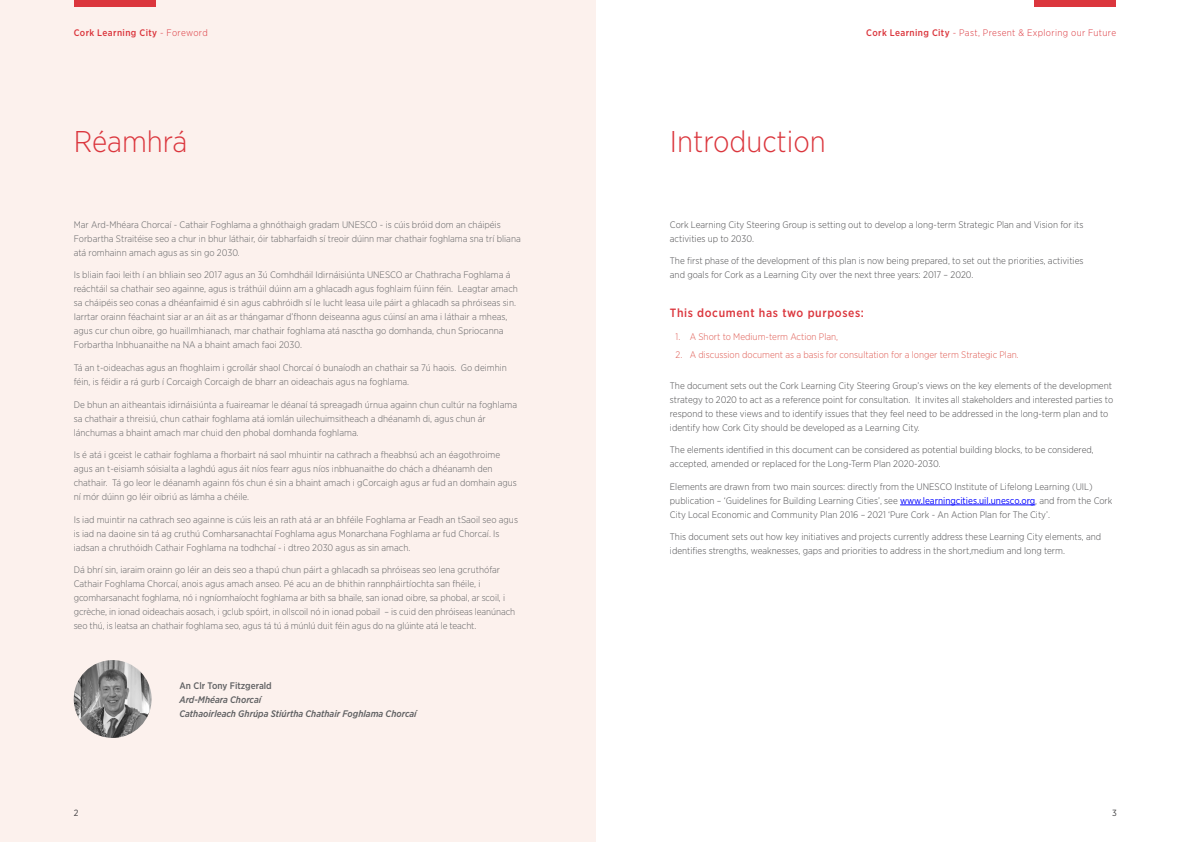
<style>
.page{position:relative;width:1191px;height:842px;background:#fff}
.page>*{position:absolute;margin:0;border:0;box-sizing:border-box;transform-origin:0 0}
.t1{font:300 30px "Gotham Narrow";color:#db363d}
.t2{font:500 12px "Gotham Narrow";letter-spacing:.05em;color:#db363d}
.t3{font:300 9.5px/14px "Gotham Narrow";color:#606163}
.t4{font:300 9.5px/14px "Gotham Narrow";color:#4d4d4f}
.t5{font:300 9.5px "Gotham Narrow";color:#df5a52}
.t6{font:italic 500 9.5px/14px "Gotham Narrow";color:#606163}
.t7{font:300 9.5px "Gotham Narrow";letter-spacing:.035em;color:#db363d}
.t8{font:500 9.5px "Gotham Narrow";letter-spacing:.04em;color:#db363d}
.t9{font:500 9.5px "Gotham Narrow";color:#606163}
.t10{font:9px "Gotham Narrow";color:#414042}
.s1{font-weight:300}
.s2{font-weight:500}
.s3{font-weight:400;color:#00f}
</style>
<div class="page">
<div style="left:0;top:0;width:595px;height:842px;background:#fcf1ed"></div>
<div style="left:74px;top:0;width:82px;height:7px;background:#db363d"></div>
<hr style="left:900px;top:505px;width:135px;height:1px;background:#00f">
<div style="left:1034px;top:0;width:82px;height:7px;background:#db363d"></div>
<img style="left:74px;top:660px;width:78px;height:78px;border-radius:39px">
<p class="t8" style="left:74px;top:27px;width:135px">Cork Learning City <span class="s1">- Foreword</span></p>
<p class="t7" style="left:866px;top:27px;width:251px"><span class="s2">Cork Learning City</span> - Past, Present &amp; Exploring our Future</p>
<h1 class="t1" style="left:74px;top:123px;width:115px">Réamhrá</h1>
<p class="t3" style="left:74px;top:217px;width:448px">Mar Ard-Mhéara Chorcaí - Cathair Foghlama a ghnóthaigh gradam UNESCO - is cúis bróid dom an cháipéis<br>Forbartha Straitéise seo a chur in bhur láthair, óir tabharfaidh sí treoir dúinn mar chathair foghlama sna trí bliana atá romhainn amach agus as sin go 2030.</p>
<p class="t3" style="left:74px;top:268px;width:446px">Is bliain faoi leith í an bhliain seo 2017 agus an 3ú Comhdháil Idirnáisiúnta UNESCO ar Chathracha Foghlama á reáchtáil sa chathair seo againne, agus is tráthúil dúinn am a ghlacadh agus foghlaim fúinn féin. Leagtar amach sa cháipéis seo conas a dhéanfaimid é sin agus cabhróidh sí le lucht leasa uile páirt a ghlacadh sa phróiseas sin.<br>Iarrtar orainn féachaint siar ar an áit as ar thángamar d’fhonn deiseanna agus cúinsí an ama i láthair a mheas, agus cur chun oibre, go huaillmhianach, mar chathair foghlama atá nasctha go domhanda, chun Spriocanna Forbartha Inbhuanaithe na NA a bhaint amach faoi 2030.</p>
<p class="t3" style="left:74px;top:360px;width:435px">Tá an t-oideachas agus an fhoghlaim i gcroílár shaol Chorcaí ó bunaíodh an chathair sa 7ú haois. Go deimhin féin, is féidir a rá gurb í Corcaigh Corcaigh de bharr an oideachais agus na foghlama.</p>
<p class="t3" style="left:74px;top:397px;width:445px">De bhun an aitheantais idirnáisiúnta a fuaireamar le déanaí tá spreagadh úrnua againn chun cultúr na foghlama sa chathair a threisiú, chun cathair foghlama atá iomlán uilechuimsitheach a dhéanamh di, agus chun ár lánchumas a bhaint amach mar chuid den phobal domhanda foghlama.</p>
<p class="t3" style="left:74px;top:447px;width:444px">Is é atá i gceist le cathair foghlama a fhorbairt ná saol mhuintir na cathrach a fheabhsú ach an éagothroime agus an t-eisiamh sóisialta a laghdú agus áit níos fearr agus níos inbhuanaithe do chách a dhéanamh den chathair. Tá go leor le déanamh againn fós chun é sin a bhaint amach i gCorcaigh agus ar fud an domhain agus ní mór dúinn go léir oibriú as lámha a chéile.</p>
<p class="t3" style="left:74px;top:512px;width:446px">Is iad muintir na cathrach seo againne is cúis leis an rath atá ar an bhféile Foghlama ar Feadh an tSaoil seo agus is iad na daoine sin tá ag cruthú Comharsanachtaí Foghlama agus Monarchana Foghlama ar fud Chorcaí. Is iadsan a chruthóidh Cathair Foghlama na todhchaí - i dtreo 2030 agus as sin amach.</p>
<p class="t3" style="left:74px;top:562px;width:443px">Dá bhrí sin, iaraim orainn go léir an deis seo a thapú chun páirt a ghlacadh sa phróiseas seo lena gcruthófar Cathair Foghlama Chorcaí, anois agus amach anseo. Pé acu an de bhithin rannpháirtíochta san fhéile, i gcomharsanacht foghlama, nó i ngníomhaíocht foghlama ar bith sa bhaile, san ionad oibre, sa phobal, ar scoil, i gcrèche, in ionad oideachais aosach, i gclub spóirt, in ollscoil nó in ionad pobail – is cuid den phróiseas leanúnach seo thú, is leatsa an chathair foghlama seo, agus tá tú á múnlú duit féin agus do na glúinte atá le teacht.</p>
<p class="t9" style="left:179px;top:679px;width:94px">An Clr Tony Fitzgerald</p>
<p class="t6" style="left:179px;top:692px;width:239px">Ard-Mhéara Chorcaí<br>Cathaoirleach Ghrúpa Stiúrtha Chathair Foghlama Chorcaí</p>
<h1 class="t1" style="left:670px;top:123px;width:157px">Introduction</h1>
<p class="t4" style="left:670px;top:217px;width:415px">Cork Learning City Steering Group is setting out to develop a long-term Strategic Plan and Vision for its activities up to 2030.</p>
<p class="t4" style="left:670px;top:254px;width:415px">The first phase of the development of this plan is now being prepared, to set out the priorities, activities and goals for Cork as a Learning City over the next three years: 2017 – 2020.</p>
<p class="t2" style="left:670px;top:305px;width:195px">This document has two purposes:</p>
<p class="t5" style="left:675px;top:330px;width:164px">1. A Short to Medium-term Action Plan,</p>
<p class="t5" style="left:675px;top:349px;width:345px">2. A discussion document as a basis for consultation for a longer term Strategic Plan.</p>
<p class="t4" style="left:670px;top:378px;width:445px">The document sets out the Cork Learning City Steering Group’s views on the key elements of the development strategy to 2020 to act as a reference point for consultation. It invites all stakeholders and interested parties to respond to these views and to identify issues that they feel need to be addressed in the long-term plan and to identify how Cork City should be developed as a Learning City.</p>
<p class="t4" style="left:670px;top:443px;width:425px">The elements identified in this document can be considered as potential building blocks, to be considered, accepted, amended or replaced for the Long-Term Plan 2020-2030.</p>
<p class="t4" style="left:670px;top:479px;width:444px">Elements are drawn from two main sources: directly from the UNESCO Institute of Lifelong Learning (UIL) publication – ‘Guidelines for Building Learning Cities’, see <span class="s3">www.learningcities.uil.unesco.org</span>, and from the Cork<br>City Local Economic and Community Plan 2016 – 2021 ‘Pure Cork - An Action Plan for The City’.</p>
<p class="t4" style="left:670px;top:530px;width:433px">This document sets out how key initiatives and projects currently address these Learning City elements, and identifies strengths, weaknesses, gaps and priorities to address in the short,medium and long term.</p>
<p class="t10" style="left:74px;top:807px;width:6px">2</p>
<p class="t10" style="left:1112px;top:807px;width:6px">3</p>
</div>
